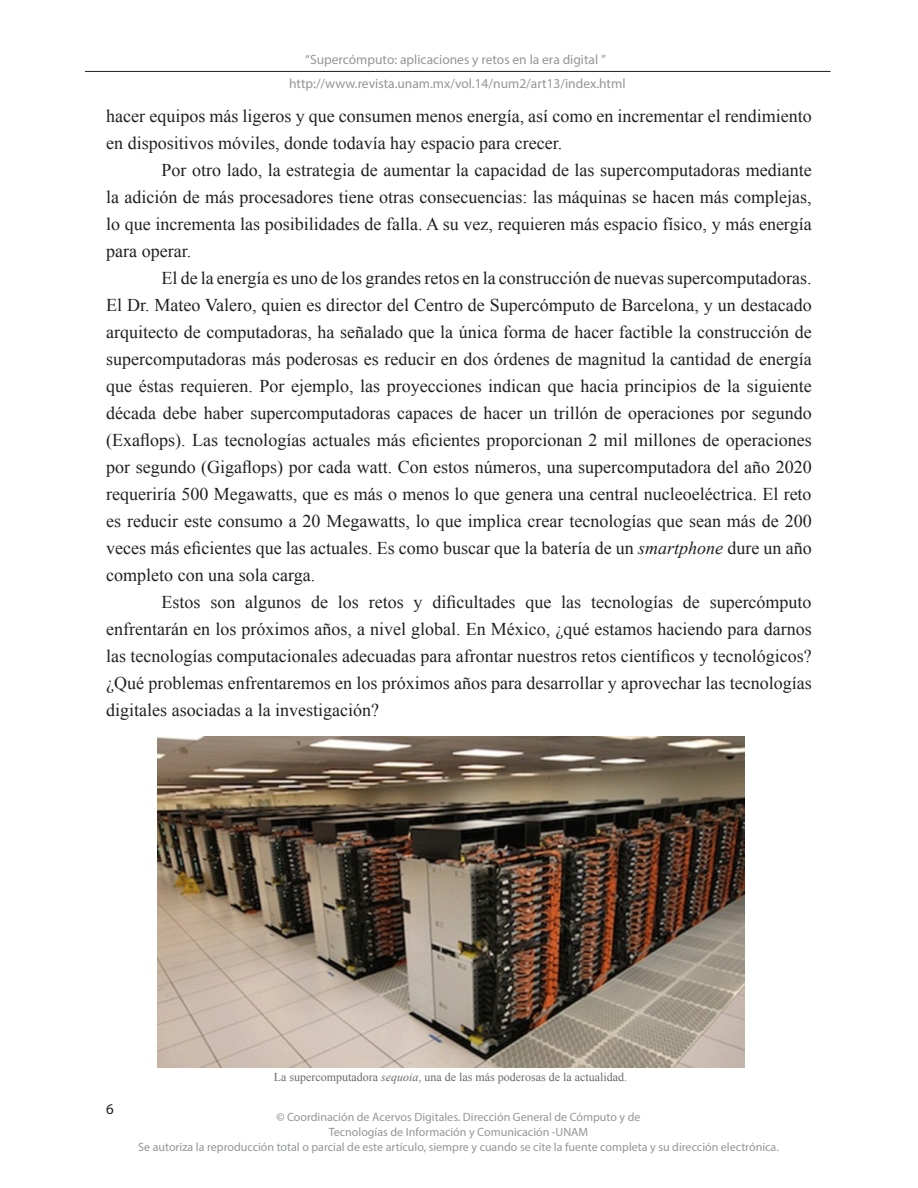
<style>
.page{position:relative;width:918px;height:1188px;background:#fff}
.page>*{position:absolute;margin:0;border:0;box-sizing:border-box;transform-origin:0 0}
.contenido{font:18px/27px "Times New Roman";color:#231f20;text-align:justify}
.t1{font:15px "Myriad Pro";color:#231f20}
.t2{font:13.5px/24px "Myriad Pro";color:#939598;text-align:center}
.t3{font:12px/15px "Myriad Pro";color:#939598;text-align:center}
.pie_de_foto{font:12px "Times New Roman";color:#696969}
.s1{font-style:italic}
.s2{color:#808285}
</style>
<div class="page">
<hr style="left:85px;top:71px;width:746px;height:1px;background:#231f20">
<img style="left:158px;top:737px;width:586px;height:330px">
<p class="t2" style="left:289px;top:47px;width:338px">“Supercómputo: aplicaciones y retos en la era digital ” http://www.revista.unam.mx/vol.14/num2/art13/index.html</p>
<p class="contenido" style="left:106px;top:102px;width:707px">hacer equipos más ligeros y que consumen menos energía, así como en incrementar el rendimiento en dispositivos móviles, donde todavía hay espacio para crecer.</p>
<p class="contenido" style="left:106px;top:156px;width:707px;text-indent:55px">Por otro lado, la estrategia de aumentar la capacidad de las supercomputadoras mediante la adición de más procesadores tiene otras consecuencias: las máquinas se hacen más complejas, lo que incrementa las posibilidades de falla. A su vez, requieren más espacio físico, y más energía para operar.</p>
<p class="contenido" style="left:106px;top:264px;width:707px;text-indent:55px">El de la energía es uno de los grandes retos en la construcción de nuevas supercomputadoras.<br>El Dr. Mateo Valero, quien es director del Centro de Supercómputo de Barcelona, y un destacado arquitecto de computadoras, ha señalado que la única forma de hacer factible la construcción de supercomputadoras más poderosas es reducir en dos órdenes de magnitud la cantidad de energía que éstas requieren. Por ejemplo, las proyecciones indican que hacia principios de la siguiente década debe haber supercomputadoras capaces de hacer un trillón de operaciones por segundo (Exaflops). Las tecnologías actuales más eficientes proporcionan 2 mil millones de operaciones por segundo (Gigaflops) por cada watt. Con estos números, una supercomputadora del año 2020 requeriría 500 Megawatts, que es más o menos lo que genera una central nucleoeléctrica. El reto es reducir este consumo a 20 Megawatts, lo que implica crear tecnologías que sean más de 200 veces más eficientes que las actuales. Es como buscar que la batería de un <span class="s1">smartphone</span> dure un año completo con una sola carga.</p>
<p class="contenido" style="left:106px;top:588px;width:707px;text-indent:55px">Estos son algunos de los retos y dificultades que las tecnologías de supercómputo enfrentarán en los próximos años, a nivel global. En México, ¿qué estamos haciendo para darnos las tecnologías computacionales adecuadas para afrontar nuestros retos científicos y tecnológicos? ¿Qué problemas enfrentaremos en los próximos años para desarrollar y aprovechar las tecnologías digitales asociadas a la investigación?</p>
<p class="t1" style="left:106px;top:1100px;width:9px">6</p>
<p class="pie_de_foto" style="left:274px;top:1069px;width:355px">La supercomputadora <span class="s1">sequoia</span>, una de las más poderosas de la actualidad.</p>
<p class="t3" style="left:138px;top:1110px;width:642px"><span class="s2">©</span> Coordinación de Acervos Digitales. Dirección General de Cómputo y de<br>Tecnologías de Información y Comunicación -UNAM<br>Se autoriza la reproducción total o parcial de este artículo, siempre y cuando se cite la fuente completa y su dirección electrónica.</p>
</div>
